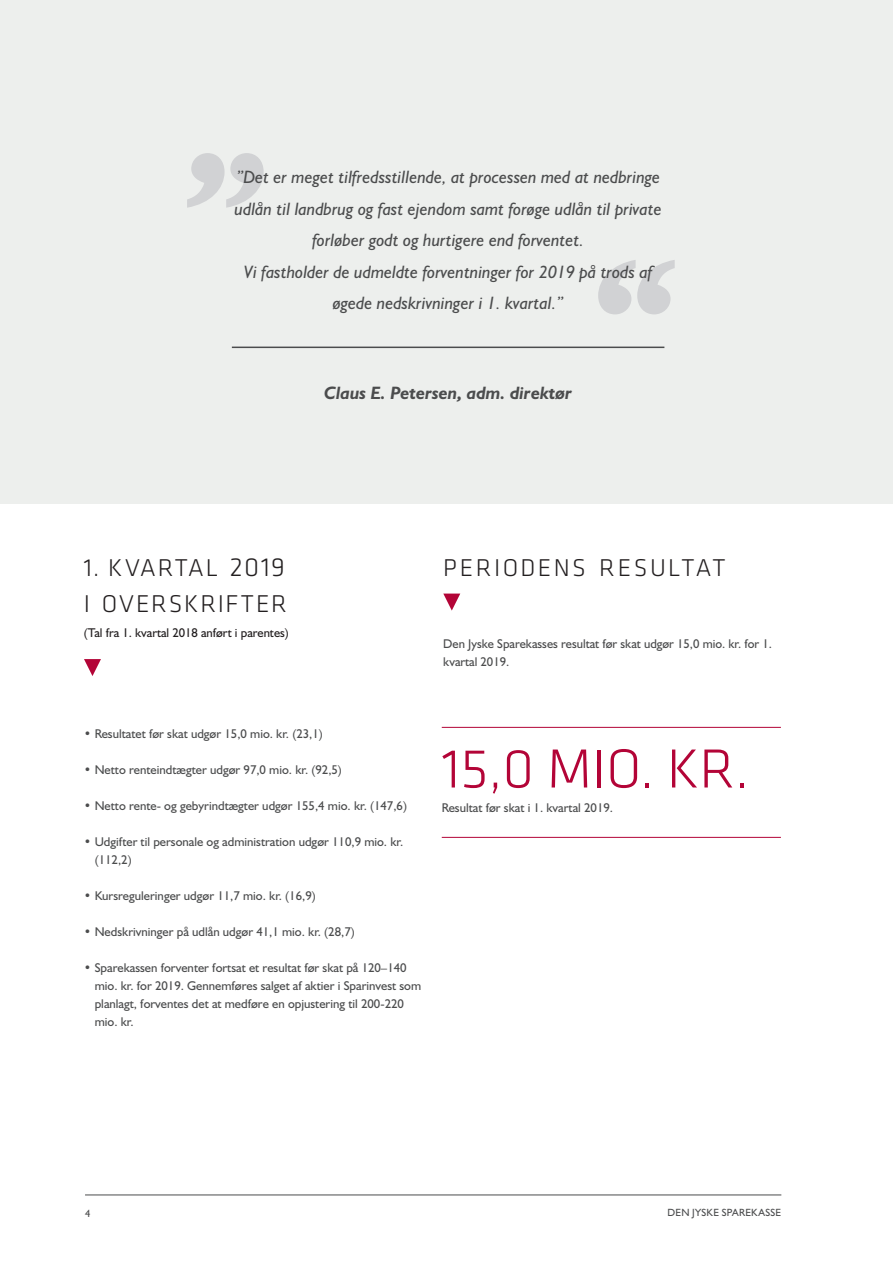
<style>
.page{position:relative;width:893px;height:1263px;background:#fff}
.page>*{position:absolute;margin:0;border:0;box-sizing:border-box;transform-origin:0 0}
.Details{font:300 57px "Klavika";color:#b30437}
.Overskrift_brød{font:300 25.2px/36px "Klavika";letter-spacing:.085em;color:#231f20}
.Overskrift_brød-2{font:italic 18px/31.5px "Humanist 521 BT";color:#4b4c4d;text-align:center}
.Overskrift_brød-3{font:italic 700 18px "Humanist 521 BT";color:#4b4c4d}
.Brødtekst{font:12.75px/18px "Humanist 521 BT";color:#4b4c4d}
.Overskrift_brød-4{font:12.75px/18px "Humanist 521 BT";color:#4b4c4d}
.t1{font:12.75px "Humanist 521 BT";color:#231f20}
.Details-2{font:12.75px "Humanist 521 BT";color:#4b4c4d}
.t2{font:10.5px "Humanist 521 BT";letter-spacing:.025em;color:#4b4c4d}
.s1{font-size:25.5px}
.s2{font-size:27px}
</style>
<div class="page">
<hr style="left:85px;top:1194px;width:696px;height:1px;background:#4b4c4d">
<div style="left:0;top:0;width:893px;height:504px;background:#edefed"></div>
<svg style="left:84px;top:659px;width:17px;height:17px"></svg>
<svg style="left:443px;top:594px;width:17px;height:17px"></svg>
<hr style="left:442px;top:727px;width:339px;height:1px;background:#b30437">
<hr style="left:442px;top:837px;width:339px;height:1px;background:#b30437">
<svg style="left:187px;top:153px;width:77px;height:55px"></svg>
<svg style="left:598px;top:260px;width:77px;height:54px"></svg>
<hr style="left:232px;top:347px;width:432px;height:1px;background:#4b4c4d">
<p class="Overskrift_brød-2" style="left:235px;top:161px;width:429px">”Det er meget tilfredsstillende, at processen med at nedbringe udlån til landbrug og fast ejendom samt forøge udlån til private forløber godt og hurtigere end forventet.</p>
<p class="Overskrift_brød-2" style="left:244px;top:255px;width:410px">Vi fastholder de udmeldte forventninger for 2019 på trods af øgede nedskrivninger i 1. kvartal.”</p>
<p class="Overskrift_brød-3" style="left:324px;top:382px;width:250px">Claus E. Petersen, adm. direktør</p>
<p class="Overskrift_brød" style="left:84px;top:549px;width:204px"><span class="s1">1.</span> KVARTAL <span class="s2">2019<br></span>I OVERSKRIFTER</p>
<p class="t1" style="left:84px;top:625px;width:206px">(Tal fra 1. kvartal 2018 anført i parentes)</p>
<p class="Overskrift_brød" style="left:443px;top:549px;width:284px">PERIODENS RESULTAT</p>
<p class="Overskrift_brød-4" style="left:443px;top:634px;width:330px">Den Jyske Sparekasses resultat før skat udgør 15,0 mio. kr. for 1. kvartal 2019.</p>
<p class="Brødtekst" style="left:84px;top:724px;width:240px">• Resultatet før skat udgør 15,0 mio. kr. (23,1)</p>
<p class="Brødtekst" style="left:84px;top:760px;width:259px">• Netto renteindtægter udgør 97,0 mio. kr. (92,5)</p>
<p class="Brødtekst" style="left:84px;top:796px;width:325px">• Netto rente- og gebyrindtægter udgør 155,4 mio. kr. (147,6)</p>
<p class="Brødtekst" style="left:95px;top:832px;width:310px;text-indent:-11px">• Udgifter til personale og administration udgør 110,9 mio. kr. (112,2)</p>
<p class="Brødtekst" style="left:84px;top:886px;width:233px">• Kursreguleringer udgør 11,7 mio. kr. (16,9)</p>
<p class="Brødtekst" style="left:84px;top:922px;width:272px">• Nedskrivninger på udlån udgør 41,1 mio. kr. (28,7)</p>
<p class="Brødtekst" style="left:95px;top:958px;width:328px;text-indent:-11px">• Sparekassen forventer fortsat et resultat før skat på 120–140 mio. kr. for 2019. Gennemføres salget af aktier i Sparinvest som planlagt, forventes det at medføre en opjustering til 200-220 mio. kr.</p>
<p class="Details" style="left:442px;top:734px;width:308px">15,0 MIO. KR.</p>
<p class="Details-2" style="left:442px;top:799px;width:173px">Resultat før skat i 1. kvartal 2019.</p>
<p class="t2" style="left:85px;top:1207px;width:7px">4</p>
<p class="t2" style="left:667px;top:1206px;width:115px">DEN JYSKE SPAREKASSE</p>
</div>
